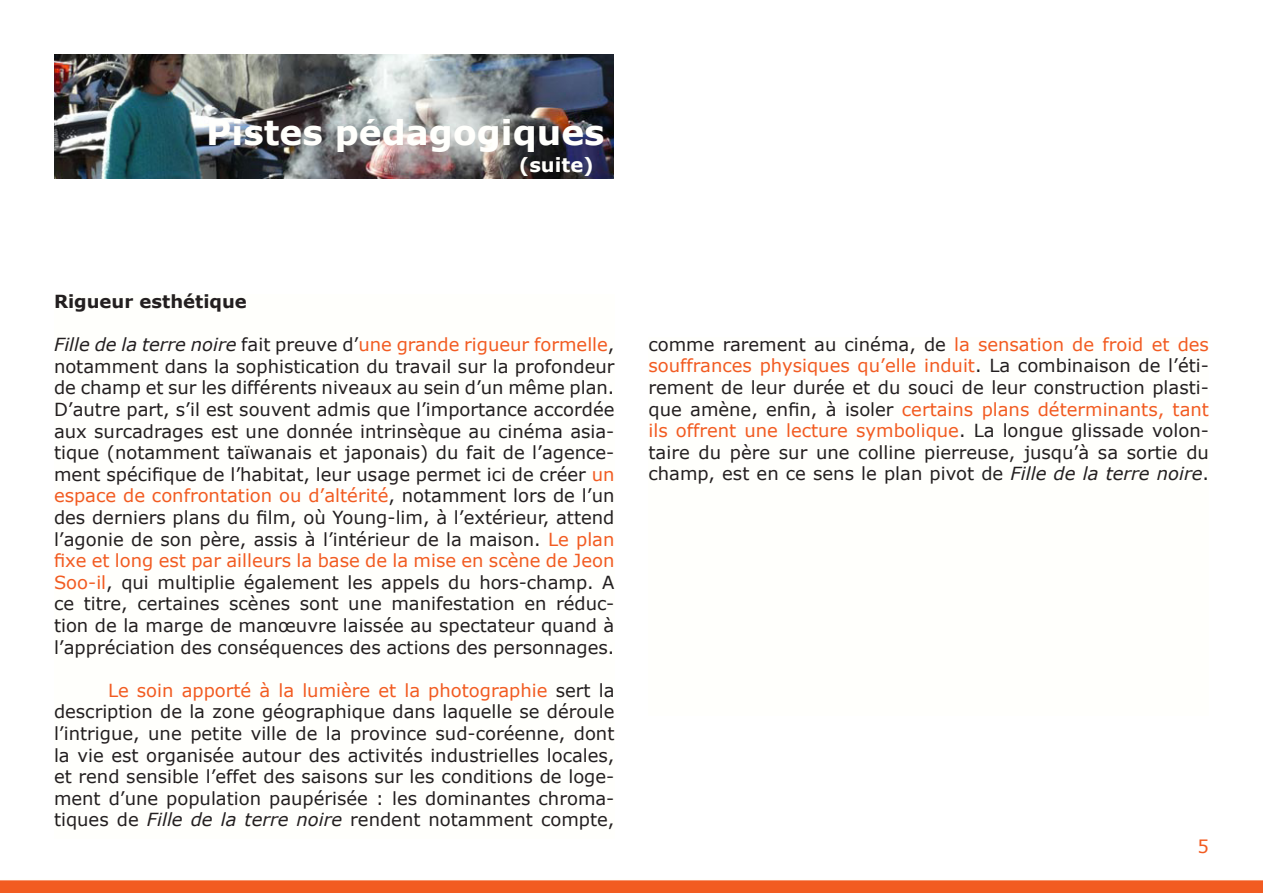
<style>
.page{position:relative;width:1263px;height:893px;background:#fff}
.page>*{position:absolute;margin:0;border:0;box-sizing:border-box;transform-origin:0 0}
.t1{font:700 34.5px "Verdana";color:#fffffc}
.t2{font:700 19.5px "Verdana";color:#fffffc}
.t3{font:18px/21.6px "Verdana";color:#231f20;text-align:justify}
.t4{font:700 18px "Verdana";color:#231f20}
.t5{font:18px "Verdana";color:#f25b21}
.s1{font-style:italic}
.s2{color:#f25b21}
</style>
<div class="page">
<svg style="left:0;top:880px;width:1263px;height:13px;background:#f25f27"></svg>
<img style="left:54px;top:54px;width:560px;height:125px">
<p class="t1" style="left:206px;top:110px;width:400px">Pistes pédagogiques</p>
<p class="t2" style="left:519px;top:152px;width:77px">(suite)</p>
<p class="t4" style="left:54px;top:290px;width:194px">Rigueur esthétique</p>
<p class="t3" style="left:54px;top:334px;width:562px"><span class="s1">Fille de la terre noire</span> fait preuve d’<span class="s2">une grande rigueur formelle</span>, notamment dans la sophistication du travail sur la profondeur de champ et sur les différents niveaux au sein d’un même plan.<br>D’autre part, s’il est souvent admis que l’importance accordée aux surcadrages est une donnée intrinsèque au cinéma asia&shy;tique (notamment taïwanais et japonais) du fait de l’agence&shy;ment spécifique de l’habitat, leur usage permet ici de créer <span class="s2">un espace de confrontation ou d’altérité</span>, notamment lors de l’un des derniers plans du film, où Young-lim, à l’extérieur, attend l’agonie de son père, assis à l’intérieur de la maison. <span class="s2">Le plan fixe et long est par ailleurs la base de la mise en scène de Jeon Soo-il</span>, qui multiplie également les appels du hors-champ. A ce titre, certaines scènes sont une manifestation en réduc&shy;tion de la marge de manœuvre laissée au spectateur quand à l’appréciation des conséquences des actions des personnages.</p>
<p class="t3" style="left:54px;top:680px;width:562px;text-indent:54px"><span class="s2">Le soin apporté à la lumière et la photographie</span> sert la description de la zone géographique dans laquelle se déroule l’intrigue, une petite ville de la province sud-coréenne, dont la vie est organisée autour des activités industrielles locales, et rend sensible l’effet des saisons sur les conditions de loge&shy;ment d’une population paupérisée : les dominantes chroma&shy;tiques de <span class="s1">Fille de la terre noire</span> rendent notamment compte,</p>
<p class="t3" style="left:648px;top:334px;width:562px">comme rarement au cinéma, de <span class="s2">la sensation de froid et des souffrances physiques qu’elle induit</span>. La combinaison de l’éti&shy;rement de leur durée et du souci de leur construction plasti&shy;que amène, enfin, à isoler <span class="s2">certains plans déterminants, tant ils offrent une lecture symbolique</span>. La longue glissade volon&shy;taire du père sur une colline pierreuse, jusqu’à sa sortie du champ, est en ce sens le plan pivot de <span class="s1">Fille de la terre noire</span>.</p>
<p class="t5" style="left:1197px;top:835px;width:13px">5</p>
</div>
